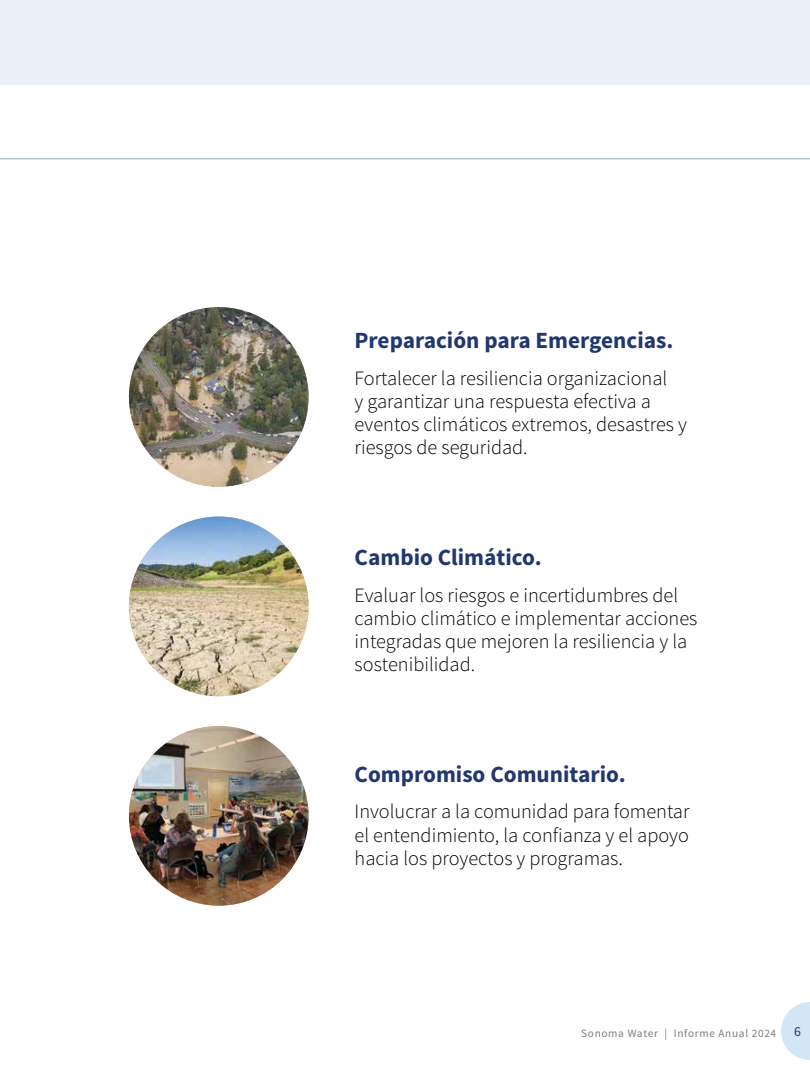
<style>
.page{position:relative;width:810px;height:1080px;background:#fff}
.page>*{position:absolute;margin:0;border:0;box-sizing:border-box;transform-origin:0 0}
.t1{font:700 23.25px "Source Sans Pro";color:#21376d}
.t2{font:300 20.38px/23.2px "Source Sans Pro";color:#000}
.t3{font:13.75px "Source Sans Pro";color:#21376d}
.t4{font:11.25px "Source Sans Pro";letter-spacing:.06em;color:#7b7c7f}
</style>
<div class="page">
<svg style="left:781px;top:1002px;width:29px;height:58px"></svg>
<hr style="left:0;top:159px;width:810px;height:1px;background:#8cb0ce">
<img style="left:129px;top:307px;width:180px;height:180px;border-radius:90px">
<img style="left:129px;top:517px;width:180px;height:179px;border-radius:90px">
<img style="left:129px;top:726px;width:180px;height:180px;border-radius:90px">
<div style="left:0;top:0;width:810px;height:85px;background:#e8eff5"></div>
<p class="t1" style="left:355px;top:326px;width:320px">Preparación para Emergencias.</p>
<p class="t2" style="left:355px;top:366px;width:334px">Fortalecer la resiliencia organizacional<br>y garantizar una respuesta efectiva a eventos climáticos extremos, desastres y riesgos de seguridad.</p>
<p class="t1" style="left:355px;top:543px;width:189px">Cambio Climático.</p>
<p class="t2" style="left:355px;top:583px;width:344px">Evaluar los riesgos e incertidumbres del cambio climático e implementar acciones integradas que mejoren la resiliencia y la sostenibilidad.</p>
<p class="t1" style="left:355px;top:759px;width:273px">Compromiso Comunitario.</p>
<p class="t2" style="left:355px;top:800px;width:336px;text-align:justify">Involucrar a la comunidad para fomentar el entendimiento, la confianza y el apoyo hacia los proyectos y programas.</p>
<p class="t4" style="left:581px;top:1026px;width:196px">Sonoma Water | Informe Anual 2024</p>
<p class="t3" style="left:794px;top:1023px;width:8px">6</p>
</div>
